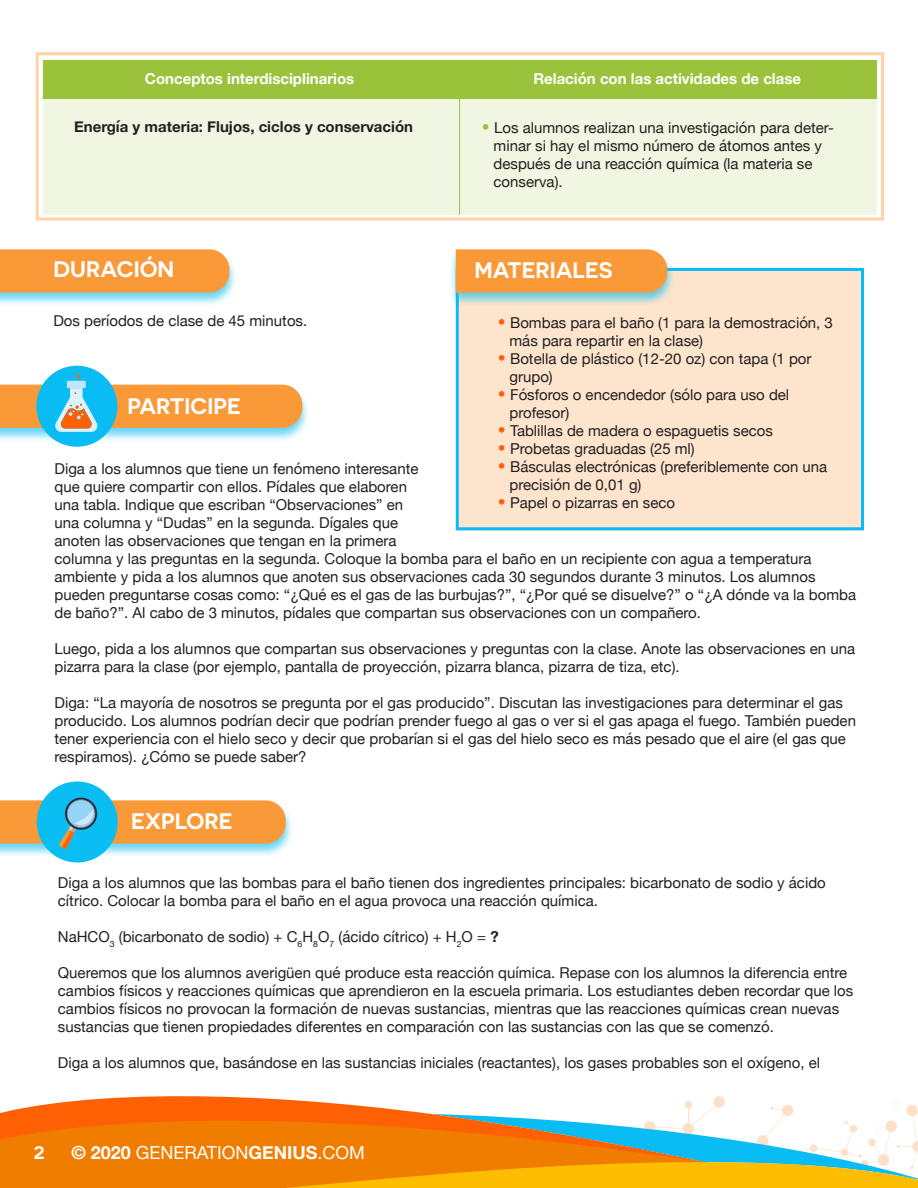
<style>
.page{position:relative;width:918px;height:1188px;background:#fff}
.page>*{position:absolute;margin:0;border:0;box-sizing:border-box;transform-origin:0 0}
.t1{font:600 22.5px "Novecentosanswide";color:#fff}
.t2{font:18px "Helvetica Neue";color:#fff}
.t3{font:600 18px "Novecentosanswide";color:#fff}
.t4{font:15px/18px "Helvetica Neue";color:#231f20}
.t5{font:700 15px "Helvetica Neue";color:#fff}
.t6{font:700 15px "Helvetica Neue";color:#231f20}
.s1{font-size:25.5px;color:#9ac23b}
.s2{font-size:25.5px;color:#ff6003}
.s3{font-weight:700}
</style>
<div class="page">
<div style="left:0;top:248px;width:238px;height:59px;background:#09bcf3;opacity:.6"></div>
<div style="left:0;top:249px;width:229px;height:44px;background:#f99938"></div>
<div style="left:457px;top:268px;width:406px;height:262px;background:#fde5cd"></div>
<div style="left:456px;top:268px;width:408px;height:262px;border:3px solid #09bcf3"></div>
<div style="left:448px;top:248px;width:227px;height:59px;background:#09bcf3;opacity:.6"></div>
<div style="left:456px;top:249px;width:211px;height:44px;background:#f99938"></div>
<div style="left:714px;top:1096px;width:11px;height:12px;background:#fce0c8;border-radius:50%"></div>
<svg style="left:0;top:1096px;width:273px;height:18px;fill:#ff6003"></svg>
<svg style="left:0;top:1114px;width:126px;height:74px;background:#f37600"></svg>
<svg style="left:126px;top:1099px;width:792px;height:89px"></svg>
<div style="left:43px;top:60px;width:834px;height:155px;background:#f0f6e2"></div>
<div style="left:43px;top:60px;width:834px;height:38px;background:#9ac23b"></div>
<hr style="left:459px;top:60px;width:1px;height:155px;background:#9ac23b">
<hr style="left:42px;top:97px;width:834px;height:1px;background:#9ac23b">
<div style="left:0;top:384px;width:310px;height:58px;background:#09bcf3;opacity:.6"></div>
<div style="left:36px;top:366px;width:81px;height:81px;background:#09bcf3;border-radius:50%"></div>
<div style="left:67px;top:381px;width:19px;height:7px;background:#bfe6fa"></div>
<svg style="left:74px;top:372px;width:6px;height:6px"></svg>
<svg style="left:0;top:385px;width:302px;height:47px"></svg>
<div style="left:0;top:799px;width:294px;height:59px;background:#09bcf3;opacity:.6"></div>
<div style="left:37px;top:782px;width:81px;height:81px;background:#0abdf2;border-radius:50%"></div>
<svg style="left:0;top:795px;width:286px;height:54px"></svg>
<p class="t5" style="left:145px;top:67px;width:211px">Conceptos interdisciplinarios</p>
<p class="t5" style="left:533px;top:67px;width:269px">Relación con las actividades de clase</p>
<p class="t6" style="left:74px;top:115px;width:340px">Energía y materia: Flujos, ciclos y conservación</p>
<p class="t4" style="left:494px;top:120px;width:342px;text-indent:-13px"><span class="s1">•</span> Los alumnos realizan una investigación para deter&shy;minar si hay el mismo número de átomos antes y después de una reacción química (la materia se conserva).</p>
<p class="t1" style="left:53px;top:255px;width:122px">DURACIÓN</p>
<p class="t4" style="left:53px;top:312px;width:255px">Dos períodos de clase de 45 minutos.</p>
<p class="t1" style="left:475px;top:257px;width:140px">MATERIALES</p>
<p class="t4" style="left:510px;top:315px;width:325px;text-indent:-13px"><span class="s2">•</span> Bombas para el baño (1 para la demostración, 3 más para repartir en la clase)</p>
<p class="t4" style="left:510px;top:351px;width:304px;text-indent:-13px"><span class="s2">•</span> Botella de plástico (12-20 oz) con tapa (1 por grupo)</p>
<p class="t4" style="left:510px;top:387px;width:281px;text-indent:-13px"><span class="s2">•</span> Fósforos o encendedor (sólo para uso del profesor)</p>
<p class="t4" style="left:497px;top:423px;width:277px"><span class="s2">•</span> Tablillas de madera o espaguetis secos</p>
<p class="t4" style="left:497px;top:441px;width:199px"><span class="s2">•</span> Probetas graduadas (25 ml)</p>
<p class="t4" style="left:510px;top:459px;width:319px;text-indent:-13px"><span class="s2">•</span> Básculas electrónicas (preferiblemente con una precisión de 0,01 g)</p>
<p class="t4" style="left:497px;top:495px;width:180px"><span class="s2">•</span> Papel o pizarras en seco</p>
<p class="t1" style="left:128px;top:392px;width:115px">PARTICIPE</p>
<p class="t4" style="left:54px;top:461px;width:803px">Diga a los alumnos que tiene un fenómeno interesante<br>que quiere compartir con ellos. Pídales que elaboren<br>una tabla. Indique que escriban “Observaciones” en<br>una columna y “Dudas” en la segunda. Dígales que<br>anoten las observaciones que tengan en la primera<br>columna y las preguntas en la segunda. Coloque la bomba para el baño en un recipiente con agua a temperatura ambiente y pida a los alumnos que anoten sus observaciones cada 30 segundos durante 3 minutos. Los alumnos pueden preguntarse cosas como: “¿Qué es el gas de las burbujas?”, “¿Por qué se disuelve?” o “¿A dónde va la bomba de baño?”. Al cabo de 3 minutos, pídales que compartan sus observaciones con un compañero.</p>
<p class="t4" style="left:54px;top:641px;width:802px">Luego, pida a los alumnos que compartan sus observaciones y preguntas con la clase. Anote las observaciones en una pizarra para la clase (por ejemplo, pantalla de proyección, pizarra blanca, pizarra de tiza, etc).</p>
<p class="t4" style="left:54px;top:695px;width:803px">Diga: “La mayoría de nosotros se pregunta por el gas producido”. Discutan las investigaciones para determinar el gas producido. Los alumnos podrían decir que podrían prender fuego al gas o ver si el gas apaga el fuego. También pueden tener experiencia con el hielo seco y decir que probarían si el gas del hielo seco es más pesado que el aire (el gas que respiramos). ¿Cómo se puede saber?</p>
<p class="t1" style="left:131px;top:808px;width:103px">EXPLORE</p>
<p class="t4" style="left:58px;top:874px;width:769px">Diga a los alumnos que las bombas para el baño tienen dos ingredientes principales: bicarbonato de sodio y ácido cítrico. Colocar la bomba para el baño en el agua provoca una reacción química.</p>
<p class="t4" style="left:58px;top:928px;width:442px">NaHCO<sub>3</sub> (bicarbonato de sodio) + C<sub>6</sub>H<sub>8</sub>O<sub>7</sub> (ácido cítrico) + H<sub>2</sub>O = <span class="s3">?</span></p>
<p class="t4" style="left:58px;top:964px;width:797px">Queremos que los alumnos averigüen qué produce esta reacción química. Repase con los alumnos la diferencia entre cambios físicos y reacciones químicas que aprendieron en la escuela primaria. Los estudiantes deben recordar que los cambios físicos no provocan la formación de nuevas sustancias, mientras que las reacciones químicas crean nuevas sustancias que tienen propiedades diferentes en comparación con las sustancias con las que se comenzó.</p>
<p class="t4" style="left:58px;top:1054px;width:764px">Diga a los alumnos que, basándose en las sustancias iniciales (reactantes), los gases probables son el oxígeno, el</p>
<p class="t3" style="left:34px;top:1141px;width:12px">2</p>
<p class="t2" style="left:71px;top:1139px;width:295px"><span class="s3">© 2020</span> GENERATION<span class="s3">GENIUS</span>.COM</p>
</div>
